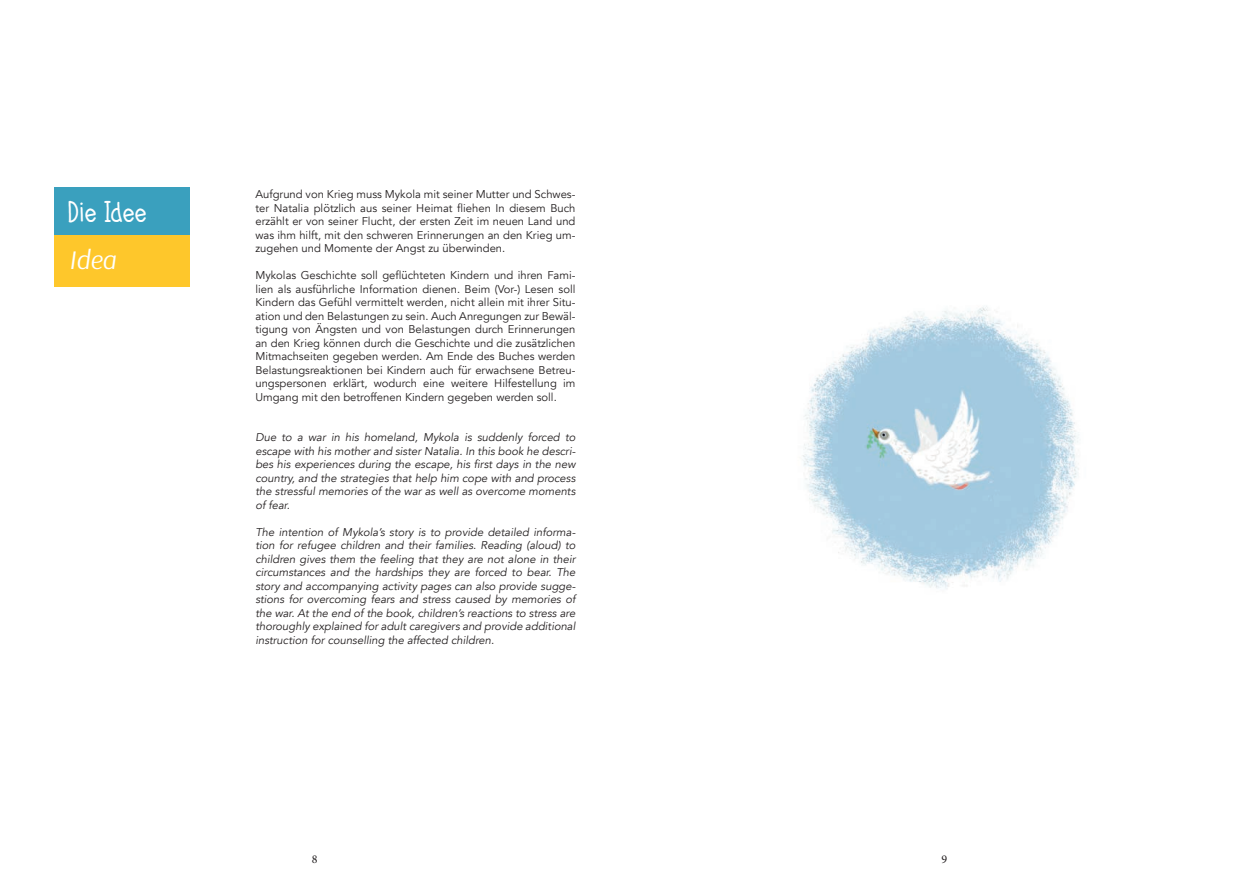
<style>
.page{position:relative;width:1259px;height:893px;background:#fff}
.page>*{position:absolute;margin:0;border:0;box-sizing:border-box;transform-origin:0 0}
.t1{font:30px "Itty Bitty Notebook";letter-spacing:.015em;color:#fff}
.t2{font:italic 27px "Arsenal";color:#fff}
.t3{font:12px "Minion Pro";color:#231f20}
.t4{font:11.25px/13.5px "Avenir";color:#231f20;text-align:justify}
.t5{font:italic 11.25px/13.5px "Avenir";color:#231f20;text-align:justify}
</style>
<div class="page">
<div style="left:54px;top:187px;width:135px;height:48px;background:#3aa0be"></div>
<div style="left:54px;top:235px;width:135px;height:51px;background:#fec72b"></div>
<img style="left:802px;top:306px;width:277px;height:283px">
<h1 class="t1" style="left:69px;top:197px;width:80px">Die Idee</h1>
<h2 class="t2" style="left:69px;top:243px;width:49px">Idea</h2>
<p class="t4" style="left:255px;top:188px;width:321px">Aufgrund von Krieg muss Mykola mit seiner Mutter und Schwes&shy;ter Natalia plötzlich aus seiner Heimat fliehen In diesem Buch erzählt er von seiner Flucht, der ersten Zeit im neuen Land und was ihm hilft, mit den schweren Erinnerungen an den Krieg um&shy;zugehen und Momente der Angst zu überwinden.</p>
<p class="t4" style="left:255px;top:269px;width:321px">Mykolas Geschichte soll geflüchteten Kindern und ihren Fami&shy;lien als ausführliche Information dienen. Beim (Vor-) Lesen soll Kindern das Gefühl vermittelt werden, nicht allein mit ihrer Situ&shy;ation und den Belastungen zu sein. Auch Anregungen zur Bewäl&shy;tigung von Ängsten und von Belastungen durch Erinnerungen an den Krieg können durch die Geschichte und die zusätzlichen Mitmachseiten gegeben werden. Am Ende des Buches werden Belastungsreaktionen bei Kindern auch für erwachsene Betreu&shy;ungspersonen erklärt, wodurch eine weitere Hilfestellung im Umgang mit den betroffenen Kindern gegeben werden soll.</p>
<p class="t5" style="left:255px;top:431px;width:321px">Due to a war in his homeland, Mykola is suddenly forced to escape with his mother and sister Natalia. In this book he descri&shy;bes his experiences during the escape, his first days in the new country, and the strategies that help him cope with and process the stressful memories of the war as well as overcome moments of fear.</p>
<p class="t5" style="left:255px;top:525px;width:321px">The intention of Mykola’s story is to provide detailed informa&shy;tion for refugee children and their families. Reading (aloud) to children gives them the feeling that they are not alone in their circumstances and the hardships they are forced to bear. The story and accompanying activity pages can also provide sugge&shy;stions for overcoming fears and stress caused by memories of the war. At the end of the book, children’s reactions to stress are thoroughly explained for adult caregivers and provide additional instruction for counselling the affected children.</p>
<p class="t3" style="left:312px;top:852px;width:7px">8</p>
<p class="t3" style="left:941px;top:852px;width:7px">9</p>
</div>
